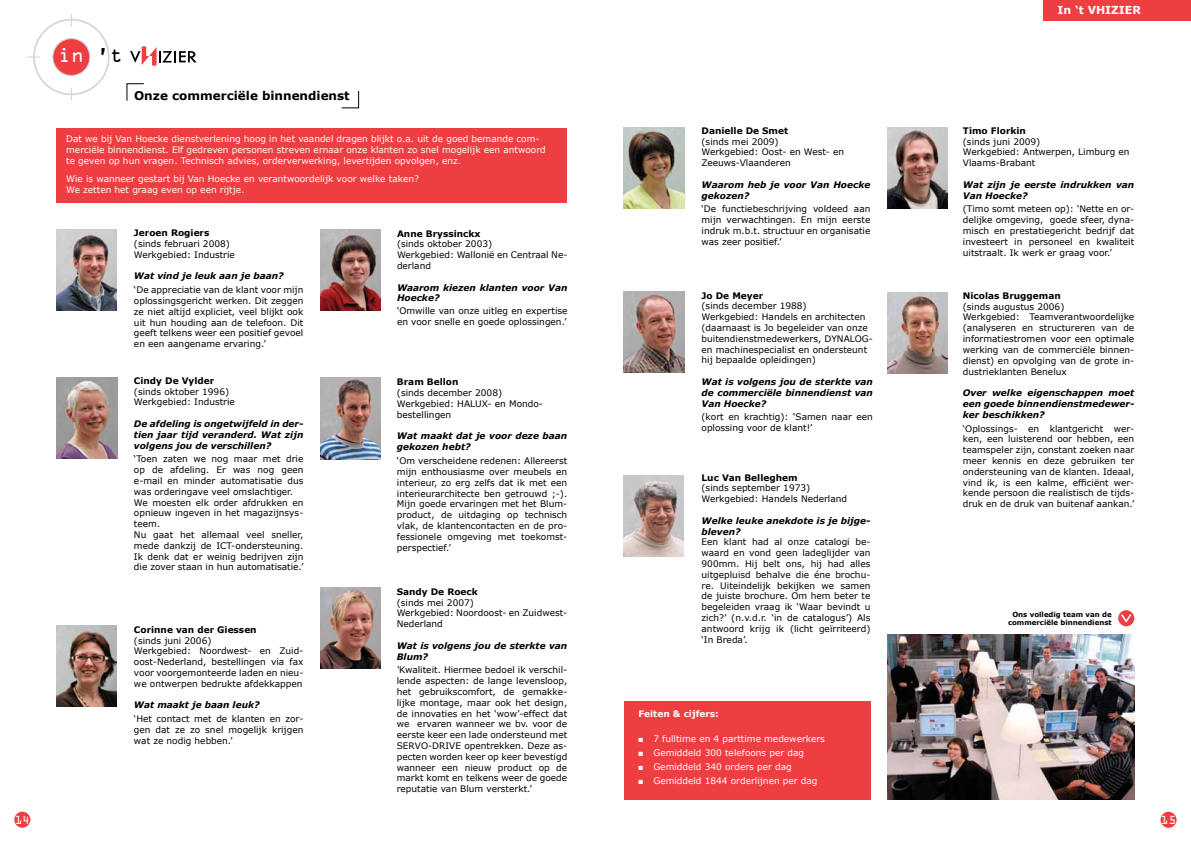
<style>
.page{position:relative;width:1191px;height:842px;background:#fff}
.page>*{position:absolute;margin:0;border:0;box-sizing:border-box;transform-origin:0 0}
.t1{font:18px "OCRA Std";color:#fff}
.t2{font:700 12px "Verdana";color:#000}
.t3{font:700 11px "Verdana";color:#fff}
.t4{font:10.5px "OCRA Std";color:#fff}
.t5{font:9px/10.8px "Verdana";color:#000}
.t6{font:italic 700 9px/10.8px "Verdana";color:#000}
.t7{font:9px/10.8px "Verdana";color:#fff}
.t8{font:700 9px "Verdana";color:#000}
.t9{font:700 9px "Verdana";color:#fff}
.t10{font:700 7px/8.4px "Verdana";color:#000;text-align:right}
.s1{color:#000}
.s2{font-style:italic}
</style>
<div class="page">
<div style="left:1160px;top:812px;width:16px;height:16px;background:#ef3e42;border-radius:50%"></div>
<div style="left:14px;top:812px;width:16px;height:16px;background:#ef3e42;border-radius:50%"></div>
<img style="left:887px;top:634px;width:247px;height:166px">
<div style="left:1043px;top:0;width:148px;height:21px;background:#ef3e42"></div>
<div style="left:33px;top:19px;width:77px;height:76px;border:2px solid #d1d3d4;border-radius:50%"></div>
<div style="left:53px;top:39px;width:37px;height:37px;background:#ef3e42;border-radius:50%"></div>
<div style="left:52px;top:38px;width:38px;height:38px;border:1px solid #d1d3d4;border-radius:50%"></div>
<svg style="left:71px;top:14px;width:1px;height:13px"></svg>
<svg style="left:71px;top:88px;width:1px;height:12px"></svg>
<svg style="left:27px;top:57px;width:13px;height:1px"></svg>
<svg style="left:130px;top:47px;width:67px;height:19px"></svg>
<img style="left:57px;top:229px;width:60px;height:82px">
<img style="left:320px;top:378px;width:60px;height:81px">
<img style="left:57px;top:377px;width:60px;height:82px">
<img style="left:320px;top:588px;width:61px;height:81px">
<img style="left:57px;top:626px;width:60px;height:81px">
<img style="left:320px;top:229px;width:61px;height:82px">
<svg style="left:341px;top:91px;width:18px;height:17px"></svg>
<svg style="left:127px;top:83px;width:17px;height:18px"></svg>
<div style="left:57px;top:128px;width:510px;height:75px;background:#ef3e42"></div>
<img style="left:623px;top:127px;width:61px;height:81px">
<img style="left:624px;top:292px;width:60px;height:81px">
<img style="left:887px;top:292px;width:60px;height:81px">
<img style="left:887px;top:127px;width:60px;height:81px">
<img style="left:623px;top:475px;width:61px;height:81px">
<div style="left:623px;top:701px;width:247px;height:98px;background:#ef3e42"></div>
<div style="left:1118px;top:610px;width:16px;height:16px;background:#ef3e42;border-radius:50%"></div>
<svg style="left:1121px;top:614px;width:10px;height:8px"></svg>
<h1 class="t1" style="left:58px;top:48px;width:66px">in <span class="s1">’t</span></h1>
<h2 class="t2" style="left:134px;top:87px;width:217px">Onze commerciële binnendienst</h2>
<p class="t7" style="left:66px;top:133px;width:481px">Dat we bij Van Hoecke dienstverlening hoog in het vaandel dragen blijkt o.a. uit de goed bemande com&shy;merciële binnendienst. Elf gedreven personen streven ernaar onze klanten zo snel mogelijk een antwoord te geven op hun vragen. Technisch advies, orderverwerking, levertijden opvolgen, enz.</p>
<p class="t7" style="left:66px;top:173px;width:354px">Wie is wanneer gestart bij Van Hoecke en verantwoordelijk voor welke taken?<br>We zetten het graag even op een rijtje.</p>
<p class="t8" style="left:397px;top:227px;width:85px">Anne Bryssinckx</p>
<p class="t5" style="left:397px;top:239px;width:172px">(sinds oktober 2003)<br>Werkgebied: Wallonië en Centraal Ne&shy;derland</p>
<p class="t6" style="left:397px;top:282px;width:172px">Waarom kiezen klanten voor Van<br>Hoecke?</p>
<p class="t5" style="left:397px;top:305px;width:172px">‘Omwille van onze uitleg en expertise en voor snelle en goede oplossingen.’</p>
<p class="t8" style="left:134px;top:227px;width:77px">Jeroen Rogiers</p>
<p class="t5" style="left:134px;top:238px;width:102px">(sinds februari 2008)<br>Werkgebied: Industrie</p>
<p class="t6" style="left:134px;top:271px;width:151px">Wat vind je leuk aan je baan?</p>
<p class="t5" style="left:134px;top:284px;width:171px;text-align:justify">‘De appreciatie van de klant voor mijn oplossingsgericht werken. Dit zeggen ze niet altijd expliciet, veel blijkt ook uit hun houding aan de telefoon. Dit geeft telkens weer een positief gevoel en een aangename ervaring.’</p>
<p class="t8" style="left:134px;top:374px;width:82px">Cindy De Vylder</p>
<p class="t5" style="left:134px;top:386px;width:102px">(sinds oktober 1996)<br>Werkgebied: Industrie</p>
<p class="t6" style="left:134px;top:418px;width:171px;text-align:justify">De afdeling is ongetwijfeld in der&shy;tien jaar tijd veranderd. Wat zijn volgens jou de verschillen?</p>
<p class="t5" style="left:134px;top:453px;width:171px">‘Toen zaten we nog maar met drie op de afdeling. Er was nog geen e-mail en minder automatisatie dus was orderingave veel omslachtiger.<br>We moesten elk order afdrukken en opnieuw ingeven in het magazijnsys&shy;teem.<br>Nu gaat het allemaal veel sneller, mede dankzij de ICT-ondersteuning.<br>Ik denk dat er weinig bedrijven zijn die zover staan in hun automatisatie.’</p>
<p class="t8" style="left:134px;top:623px;width:124px">Corinne van der Giessen</p>
<p class="t5" style="left:134px;top:635px;width:171px">(sinds juni 2006)<br>Werkgebied: Noordwest- en Zuid&shy;oost-Nederland, bestellingen via fax voor voorgemonteerde laden en nieu&shy;we ontwerpen bedrukte afdekkappen</p>
<p class="t6" style="left:134px;top:699px;width:127px">Wat maakt je baan leuk?</p>
<p class="t5" style="left:134px;top:713px;width:171px;text-align:justify">‘Het contact met de klanten en zor&shy;gen dat ze zo snel mogelijk krijgen wat ze nodig hebben.’</p>
<p class="t8" style="left:397px;top:376px;width:63px">Bram Bellon</p>
<p class="t5" style="left:397px;top:387px;width:147px">(sinds december 2008)<br>Werkgebied: HALUX- en Mondo&shy;bestellingen</p>
<p class="t6" style="left:397px;top:431px;width:172px">Wat maakt dat je voor deze baan gekozen hebt?</p>
<p class="t5" style="left:397px;top:455px;width:172px;text-align:justify">‘Om verscheidene redenen: Allereerst mijn enthousiasme over meubels en interieur, zo erg zelfs dat ik met een interieurarchitecte ben getrouwd ;-).<br>Mijn goede ervaringen met het Blum&shy;product, de uitdaging op technisch vlak, de klantencontacten en de pro&shy;fessionele omgeving met toekomst&shy;perspectief.’</p>
<p class="t8" style="left:397px;top:585px;width:83px">Sandy De Roeck</p>
<p class="t5" style="left:397px;top:597px;width:172px">(sinds mei 2007)<br>Werkgebied: Noordoost- en Zuidwest-<br>Nederland</p>
<p class="t6" style="left:397px;top:640px;width:172px">Wat is volgens jou de sterkte van<br>Blum?</p>
<p class="t5" style="left:397px;top:665px;width:172px;text-align:justify"><span class="s2">‘</span>Kwaliteit. Hiermee bedoel ik verschil&shy;lende aspecten: de lange levensloop, het gebruikscomfort, de gemakke&shy;lijke montage, maar ook het design, de innovaties en het ‘wow’-effect dat we ervaren wanneer we bv. voor de eerste keer een lade ondersteund met SERVO-DRIVE opentrekken. Deze as&shy;pecten worden keer op keer bevestigd wanneer een nieuw product op de markt komt en telkens weer de goede reputatie van Blum versterkt.’</p>
<p class="t8" style="left:701px;top:124px;width:88px">Danielle De Smet</p>
<p class="t5" style="left:701px;top:136px;width:144px">(sinds mei 2009)<br>Werkgebied: Oost- en West- en<br>Zeeuws-Vlaanderen</p>
<p class="t6" style="left:701px;top:179px;width:170px">Waarom heb je voor Van Hoecke gekozen?</p>
<p class="t5" style="left:701px;top:204px;width:170px;text-align:justify">‘De functiebeschrijving voldeed aan mijn verwachtingen. En mijn eerste indruk m.b.t. structuur en organisatie was zeer positief.’</p>
<p class="t8" style="left:701px;top:289px;width:63px">Jo De Meyer</p>
<p class="t5" style="left:701px;top:301px;width:173px">(sinds december 1988)<br>Werkgebied: Handels en architecten (daarnaast is Jo begeleider van onze buitendienstmedewerkers, DYNALOG&shy;en machinespecialist en ondersteunt hij bepaalde opleidingen)</p>
<p class="t6" style="left:701px;top:376px;width:173px;text-align:justify">Wat is volgens jou de sterkte van de commerciële binnendienst van Van Hoecke?</p>
<p class="t5" style="left:701px;top:412px;width:173px">(kort en krachtig): ‘Samen naar een oplossing voor de klant!’</p>
<p class="t8" style="left:701px;top:471px;width:98px">Luc Van Belleghem</p>
<p class="t5" style="left:701px;top:483px;width:147px">(sinds september 1973)<br>Werkgebied: Handels Nederland</p>
<p class="t6" style="left:701px;top:515px;width:170px">Welke leuke anekdote is je bijge&shy;bleven?</p>
<p class="t5" style="left:701px;top:537px;width:170px;text-align:justify">Een klant had al onze catalogi be&shy;waard en vond geen ladeglijder van 900mm. Hij belt ons, hij had alles uitgepluisd behalve die éne brochu&shy;re. Uiteindelijk bekijken we samen de juiste brochure. Om hem beter te begeleiden vraag ik ‘Waar bevindt u zich?’ (n.v.d.r. ‘in de catalogus’) Als antwoord krijg ik (licht geïrriteerd) ‘In Breda’.</p>
<p class="t9" style="left:638px;top:708px;width:82px">Feiten &amp; cijfers:</p>
<p class="t7" style="left:638px;top:733px;width:188px">■ 7 fulltime en 4 parttime medewerkers</p>
<p class="t7" style="left:638px;top:747px;width:167px">■ Gemiddeld 300 telefoons per dag</p>
<p class="t7" style="left:638px;top:761px;width:155px">■ Gemiddeld 340 orders per dag</p>
<p class="t7" style="left:638px;top:775px;width:181px">■ Gemiddeld 1844 orderlijnen per dag</p>
<p class="t3" style="left:1057px;top:3px;width:85px">In ‘t VHIZIER</p>
<p class="t8" style="left:963px;top:124px;width:65px">Timo Florkin</p>
<p class="t5" style="left:963px;top:136px;width:168px">(sinds juni 2009)<br>Werkgebied: Antwerpen, Limburg en<br>Vlaams-Brabant</p>
<p class="t6" style="left:963px;top:179px;width:173px">Wat zijn je eerste indrukken van<br>Van Hoecke?</p>
<p class="t5" style="left:963px;top:204px;width:173px;text-align:justify">(Timo somt meteen op): ‘Nette en or&shy;delijke omgeving, goede sfeer, dyna&shy;misch en prestatiegericht bedrijf dat investeert in personeel en kwaliteit uitstraalt. Ik werk er graag voor.’</p>
<p class="t8" style="left:962px;top:289px;width:99px">Nicolas Bruggeman</p>
<p class="t5" style="left:962px;top:301px;width:173px">(sinds augustus 2006)<br>Werkgebied: Teamverantwoordelijke (analyseren en structureren van de informatiestromen voor een optimale werking van de commerciële binnen&shy;dienst) en opvolging van de grote in&shy;dustrieklanten Benelux</p>
<p class="t6" style="left:962px;top:387px;width:173px;text-align:justify">Over welke eigenschappen moet een goede binnendienstmedewer&shy;ker beschikken?</p>
<p class="t5" style="left:962px;top:423px;width:173px;text-align:justify">‘Oplossings- en klantgericht wer&shy;ken, een luisterend oor hebben, een teamspeler zijn, constant zoeken naar meer kennis en deze gebruiken ter ondersteuning van de klanten. Ideaal, vind ik, is een kalme, efficiënt wer&shy;kende persoon die realistisch de tijds&shy;druk en de druk van buitenaf aankan.’</p>
<p class="t10" style="left:1008px;top:610px;width:105px">Ons volledig team van de commerciële binnendienst</p>
<p class="t4" style="left:15px;top:815px;width:17px">14</p>
<p class="t4" style="left:1161px;top:815px;width:17px">15</p>
</div>
